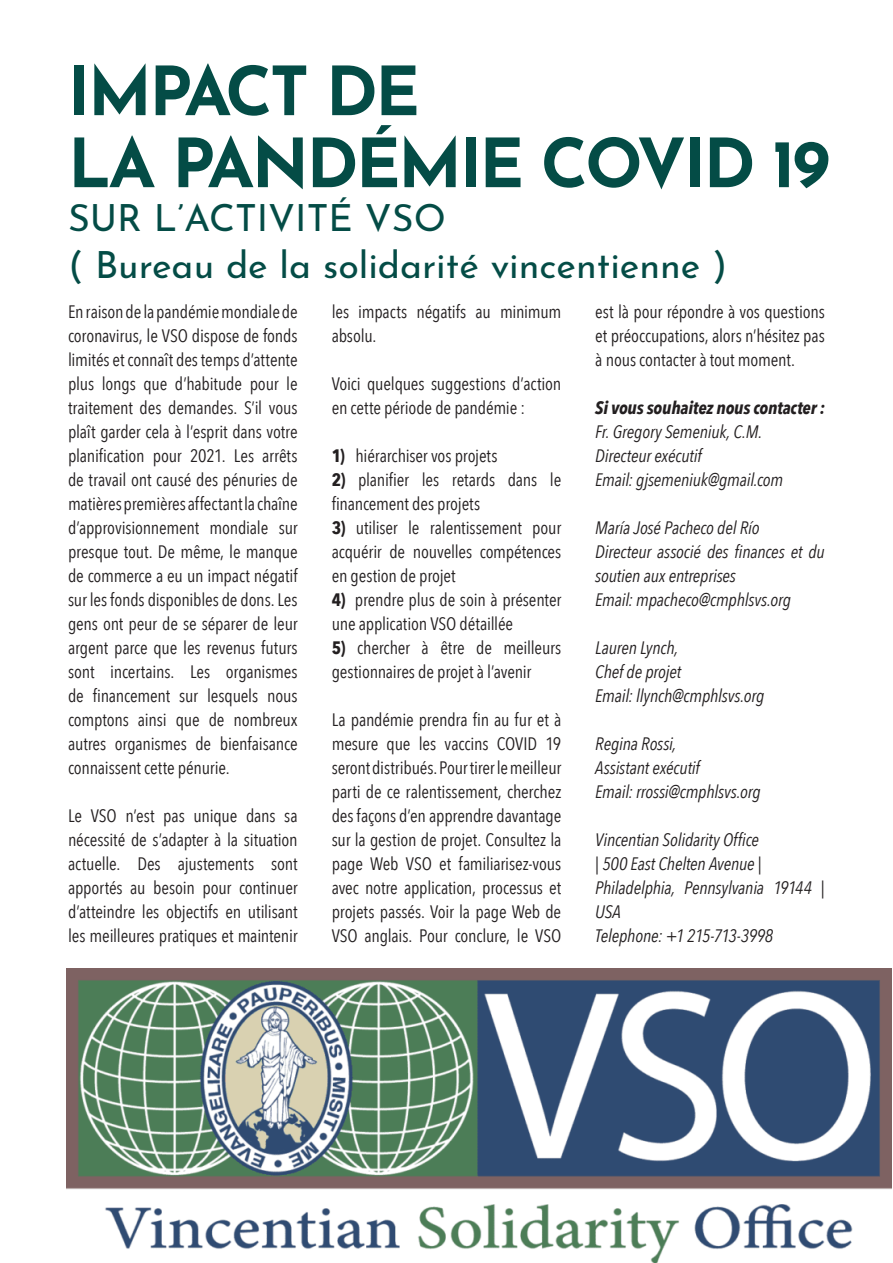
<style>
.page{position:relative;width:893px;height:1263px;background:#fff}
.page>*{position:absolute;margin:0;border:0;box-sizing:border-box;transform-origin:0 0}
.t1{font:700 67.5px "Josefin Sans";letter-spacing:-.04em;color:#044c46}
.t2{font:37.5px "Josefin Sans";color:#044c46}
.t3{font:18px/24px "Avenir Next Condensed";letter-spacing:-.01em;color:#231f20;text-align:justify}
.t4{font:italic 18px/24px "Avenir Next Condensed";letter-spacing:-.01em;color:#231f20}
.t5{font:italic 700 18px "Avenir Next Condensed";letter-spacing:-.01em;color:#231f20}
.s1{font-weight:700}
</style>
<div class="page">
<img style="left:67px;top:969px;width:825px;height:294px">
<p class="t1" style="left:68px;top:31px;width:354px">IMPACT DE</p>
<p class="t1" style="left:68px;top:103px;width:763px">LA PANDÉMIE COVID 19</p>
<p class="t2" style="left:68px;top:186px;width:379px">SUR L’ACTIVITÉ VSO</p>
<p class="t2" style="left:68px;top:234px;width:661px">( Bureau de la solidarité vincentienne )</p>
<p class="t3" style="left:68px;top:299px;width:231px">En raison de la pandémie mondiale de coronavirus, le VSO dispose de fonds limités et connaît des temps d’attente plus longs que d’habitude pour le traitement des demandes. S’il vous plaît garder cela à l’esprit dans votre planification pour 2021. Les arrêts de travail ont causé des pénuries de matières premières affectant la chaîne d’approvisionnement mondiale sur presque tout. De même, le manque de commerce a eu un impact négatif sur les fonds disponibles de dons. Les gens ont peur de se séparer de leur argent parce que les revenus futurs sont incertains. Les organismes de financement sur lesquels nous comptons ainsi que de nombreux autres organismes de bienfaisance connaissent cette pénurie.</p>
<p class="t3" style="left:68px;top:803px;width:231px">Le VSO n’est pas unique dans sa nécessité de s’adapter à la situation actuelle. Des ajustements sont apportés au besoin pour continuer d’atteindre les objectifs en utilisant les meilleures pratiques et maintenir</p>
<p class="t3" style="left:332px;top:299px;width:231px">les impacts négatifs au minimum absolu.</p>
<p class="t3" style="left:332px;top:371px;width:231px">Voici quelques suggestions d’action en cette période de pandémie :</p>
<p class="t3" style="left:332px;top:443px;width:167px"><span class="s1">1)</span> hiérarchiser vos projets</p>
<p class="t3" style="left:332px;top:467px;width:231px"><span class="s1">2)</span> planifier les retards dans le financement des projets</p>
<p class="t3" style="left:332px;top:515px;width:231px"><span class="s1">3)</span> utiliser le ralentissement pour acquérir de nouvelles compétences en gestion de projet</p>
<p class="t3" style="left:332px;top:587px;width:231px"><span class="s1">4)</span> prendre plus de soin à présenter une application VSO détaillée</p>
<p class="t3" style="left:332px;top:635px;width:231px"><span class="s1">5)</span> chercher à être de meilleurs gestionnaires de projet à l’avenir</p>
<p class="t3" style="left:332px;top:707px;width:231px">La pandémie prendra fin au fur et à mesure que les vaccins COVID 19 seront distribués. Pour tirer le meilleur parti de ce ralentissement, cherchez des façons d’en apprendre davantage sur la gestion de projet. Consultez la page Web VSO et familiarisez-vous avec notre application, processus et projets passés. Voir la page Web de VSO anglais. Pour conclure, le VSO</p>
<p class="t3" style="left:595px;top:299px;width:231px">est là pour répondre à vos questions et préoccupations, alors n’hésitez pas à nous contacter à tout moment.</p>
<p class="t5" style="left:595px;top:397px;width:231px">Si vous souhaitez nous contacter :</p>
<p class="t4" style="left:595px;top:420px;width:168px">Fr. Gregory Semeniuk, C.M.</p>
<p class="t4" style="left:595px;top:444px;width:108px">Directeur exécutif</p>
<p class="t4" style="left:595px;top:468px;width:190px">Email: gjsemeniuk@gmail.com</p>
<p class="t4" style="left:595px;top:516px;width:166px">María José Pacheco del Río</p>
<p class="t4" style="left:595px;top:540px;width:231px">Directeur associé des finances et du soutien aux entreprises</p>
<p class="t4" style="left:595px;top:588px;width:197px">Email: mpacheco@cmphlsvs.org</p>
<p class="t4" style="left:595px;top:636px;width:85px">Lauren Lynch,</p>
<p class="t4" style="left:595px;top:660px;width:87px">Chef de projet</p>
<p class="t4" style="left:595px;top:684px;width:171px">Email: llynch@cmphlsvs.org</p>
<p class="t4" style="left:595px;top:732px;width:83px">Regina Rossi,</p>
<p class="t4" style="left:595px;top:756px;width:106px">Assistant exécutif</p>
<p class="t4" style="left:595px;top:780px;width:167px">Email: rrossi@cmphlsvs.org</p>
<p class="t4" style="left:595px;top:828px;width:165px">Vincentian Solidarity Office</p>
<p class="t4" style="left:595px;top:852px;width:168px">| 500 East Chelten Avenue |</p>
<p class="t4" style="left:595px;top:876px;width:231px">Philadelphia, Pennsylvania 19144 |<br>USA</p>
<p class="t4" style="left:595px;top:924px;width:179px">Telephone: +1 215-713-3998</p>
</div>
